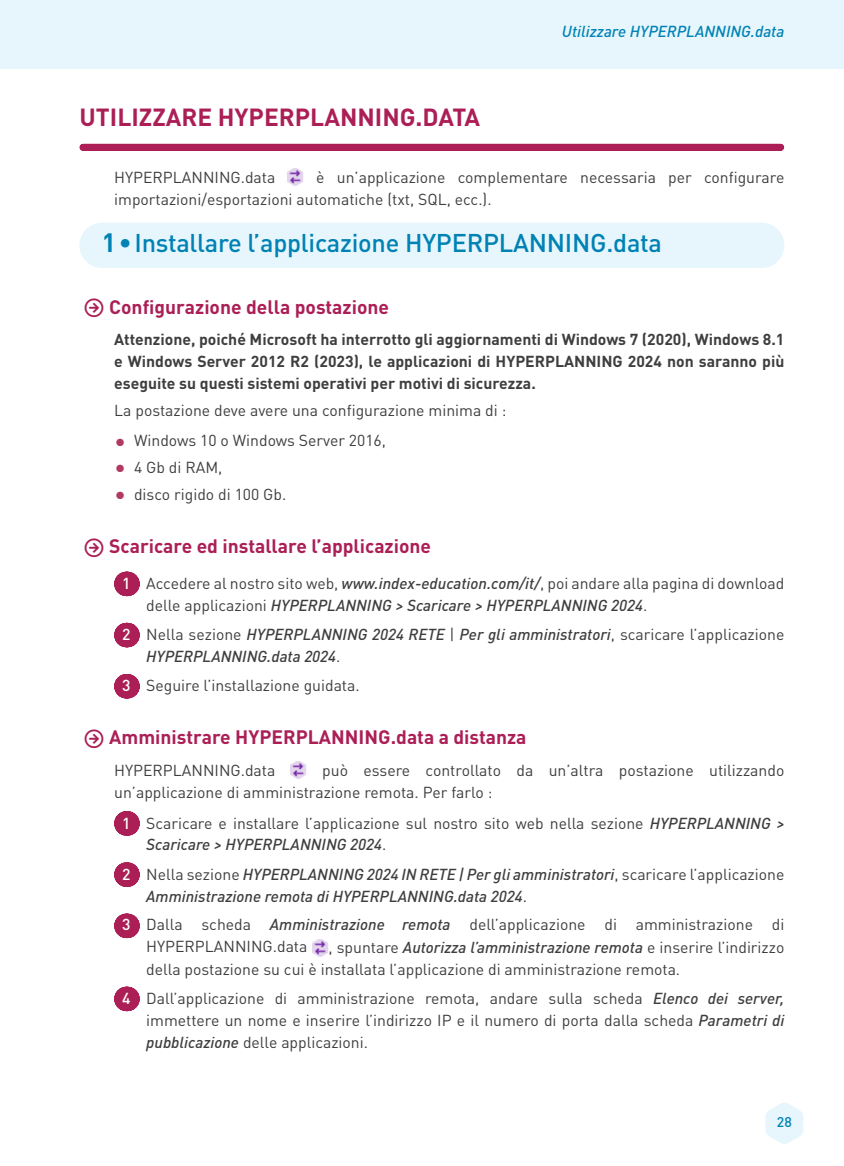
<style>
.page{position:relative;width:844px;height:1166px;background:#fff}
.page>*{position:absolute;margin:0;border:0;box-sizing:border-box;transform-origin:0 0}
.t1{font:500 25.38px "DINOT";letter-spacing:-.01em;color:#0082b4}
.TitreChapitre{font:700 24.5px "DINOT";color:#ab1f56}
.t2{font:700 19.25px "DINOT";color:#ab1f56}
.Courant{font:15.75px/21.9px "DINOT";color:#3e3e3f}
.t3{font:italic 500 15.75px/21.9px "DINOT";color:#3e3e3f}
.Courant-2{font:700 15.75px/21.9px "DINOT";color:#3e3e3f;text-align:justify}
.t4{font:italic 500 15.75px "DINOT";color:#0082b4}
.s1{font-weight:700;font-size:26.25px}
.s2{font-size:22.75px;color:#b13a61}
.s3{font-weight:500;color:#fff}
.s4{font-weight:500;font-style:italic}
.s5{font-style:normal;color:#fff}
.s6{font-weight:400;font-style:normal}
</style>
<div class="page">
<svg style="left:765px;top:1103px;width:38px;height:41px"></svg>
<div style="left:0;top:0;width:843px;height:69px;background:#e6f6fc"></div>
<div style="left:83px;top:144px;width:697px;height:7px;background:#ab1f56"></div>
<div style="left:79px;top:223px;width:705px;height:45px;background:#e6f6fc;border-radius:23px"></div>
<svg style="left:126px;top:572px;width:1px;height:24px"></svg>
<svg style="left:126px;top:623px;width:1px;height:24px"></svg>
<svg style="left:126px;top:674px;width:1px;height:24px"></svg>
<svg style="left:126px;top:811px;width:1px;height:24px"></svg>
<svg style="left:126px;top:862px;width:1px;height:25px"></svg>
<svg style="left:126px;top:913px;width:1px;height:25px"></svg>
<svg style="left:126px;top:986px;width:1px;height:25px"></svg>
<img style="left:287px;top:169px;width:16px;height:17px">
<img style="left:290px;top:762px;width:16px;height:17px">
<img style="left:312px;top:940px;width:16px;height:17px">
<p class="TitreChapitre" style="left:79px;top:101px;width:402px">UTILIZZARE HYPERPLANNING.DATA</p>
<p class="t4" style="left:561px;top:21px;width:224px">Utilizzare HYPERPLANNING.data</p>
<p class="Courant" style="left:114px;top:166px;width:671px;text-indent:202px">è un’applicazione complementare necessaria per configurare importazioni/esportazioni automatiche (txt, SQL, ecc.).</p>
<p class="t1" style="left:102px;top:227px;width:561px"><span class="s1">1•</span>Installare l’applicazione HYPERPLANNING.data</p>
<p class="Courant" style="left:114px;top:166px;width:163px">HYPERPLANNING.data</p>
<p class="t2" style="left:109px;top:294px;width:281px">Configurazione della postazione</p>
<p class="Courant-2" style="left:114px;top:328px;width:671px">Attenzione, poiché Microsoft ha interrotto gli aggiornamenti di Windows 7 (2020), Windows 8.1 e Windows Server 2012 R2 (2023), le applicazioni di HYPERPLANNING 2024 non saranno più eseguite su questi sistemi operativi per motivi di sicurezza.</p>
<p class="Courant" style="left:114px;top:399px;width:393px">La postazione deve avere una configurazione minima di :</p>
<p class="Courant" style="left:114px;top:429px;width:273px"><span class="s2">•</span> Windows 10 o Windows Server 2016,</p>
<p class="Courant" style="left:114px;top:456px;width:110px"><span class="s2">•</span> 4 Gb di RAM,</p>
<p class="Courant" style="left:114px;top:483px;width:174px"><span class="s2">•</span> disco rigido di 100 Gb.</p>
<p class="t2" style="left:109px;top:534px;width:323px">Scaricare ed installare l’applicazione</p>
<p class="Courant" style="left:146px;top:572px;width:639px;text-indent:-24px"><span class="s3">1</span> Accedere al nostro sito web, <span class="s4">www.index-education.com/it/</span>, poi andare alla pagina di download delle applicazioni <span class="s4">HYPERPLANNING &gt; Scaricare &gt; HYPERPLANNING 2024</span>.</p>
<p class="t3" style="left:146px;top:623px;width:639px;text-indent:-24px"><span class="s5">2</span> <span class="s6">Nella sezione</span> HYPERPLANNING 2024 RETE <span class="s6">|</span> Per gli amministratori<span class="s6">, scaricare l’applicazione<br></span>HYPERPLANNING.data 2024<span class="s6">.</span></p>
<p class="Courant" style="left:122px;top:674px;width:239px"><span class="s3">3</span> Seguire l’installazione guidata.</p>
<p class="t2" style="left:109px;top:724px;width:419px">Amministrare HYPERPLANNING.data a distanza</p>
<p class="Courant" style="left:114px;top:759px;width:163px">HYPERPLANNING.data</p>
<p class="Courant" style="left:114px;top:759px;width:671px;text-indent:208px">può essere controllato da un’altra postazione utilizzando un’applicazione di amministrazione remota. Per farlo :</p>
<p class="Courant" style="left:146px;top:812px;width:639px;text-indent:-24px"><span class="s3">1</span> Scaricare e installare l’applicazione sul nostro sito web nella sezione <span class="s4">HYPERPLANNING &gt;<br>Scaricare &gt; HYPERPLANNING 2024</span>.</p>
<p class="t3" style="left:146px;top:863px;width:639px;text-indent:-24px"><span class="s5">2</span> <span class="s6">Nella sezione</span> HYPERPLANNING 2024 IN RETE | Per gli amministratori<span class="s6">, scaricare l’applicazione<br></span>Amministrazione remota di HYPERPLANNING.data 2024<span class="s6">.</span></p>
<p class="Courant" style="left:146px;top:913px;width:639px;text-indent:-24px"><span class="s3">3</span> Dalla scheda <span class="s4">Amministrazione remota</span> dell’applicazione di amministrazione di<br>HYPERPLANNING.data</p>
<p class="Courant" style="left:146px;top:936px;width:639px;text-indent:182px">, spuntare <span class="s4">Autorizza l’amministrazione remota</span> e inserire l’indirizzo della postazione su cui è installata l’applicazione di amministrazione remota.</p>
<p class="Courant" style="left:146px;top:987px;width:639px;text-align:justify;text-indent:-24px"><span class="s3">4</span> Dall’applicazione di amministrazione remota, andare sulla scheda <span class="s4">Elenco dei server, </span>immettere un nome e inserire l’indirizzo IP e il numero di porta dalla scheda <span class="s4">Parametri di pubblicazione</span> delle applicazioni.</p>
<p class="t4" style="left:776px;top:1113px;width:17px">28</p>
</div>
